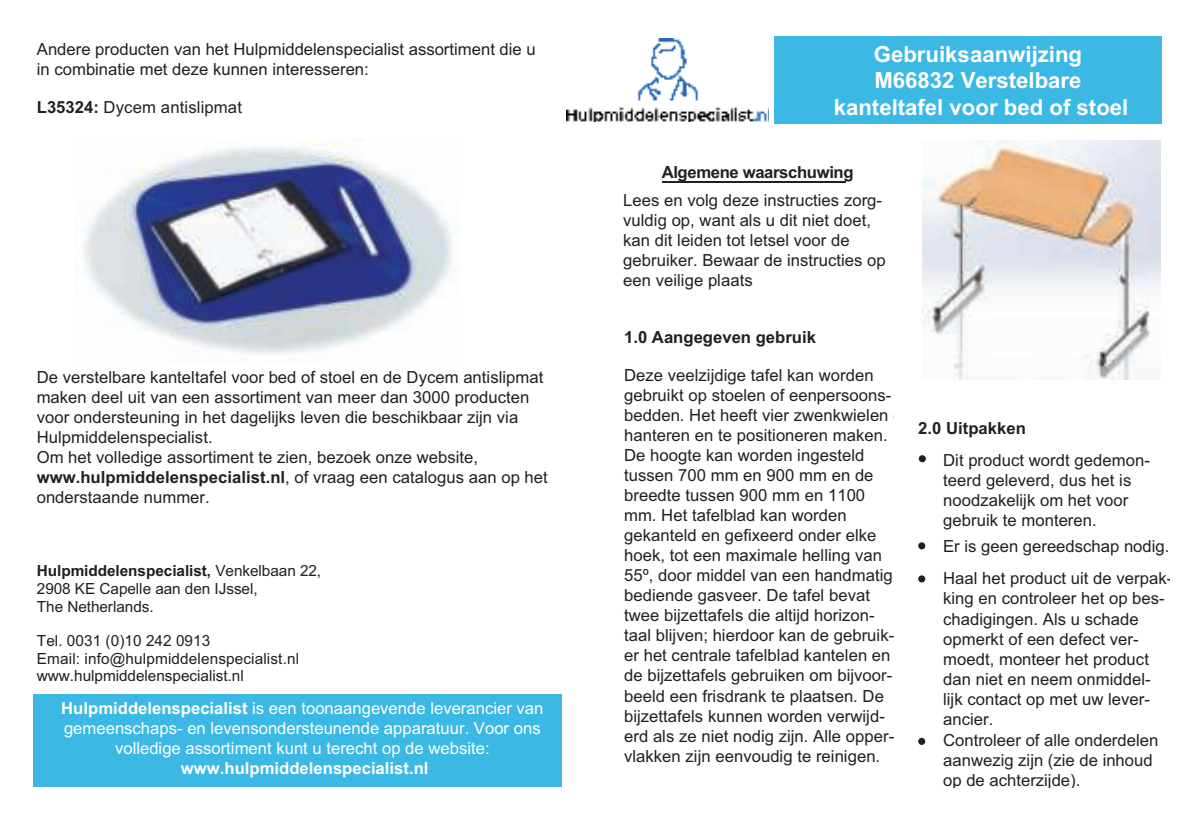
<style>
.page{position:relative;width:1191px;height:840px;background:#fff}
.page>*{position:absolute;margin:0;border:0;box-sizing:border-box;transform-origin:0 0}
.t1{font:700 22.2px/26.6px "Arial";color:#fff;text-align:center}
.t2{font:16.6px/20px "Arial";color:#231f20}
.t3{font:16.6px/20px "Arial";color:#fff;text-align:center}
.t4{font:700 16.6px "Arial";color:#231f20}
.t5{font:700 16.6px "Arial";color:#fff}
.t6{font:700 16.6px "Arial";letter-spacing:-.02em;color:#231f20}
.t7{font:15.4px/18.4px "Arial";letter-spacing:-.005em;color:#231f20}
.s1{font-weight:700}
</style>
<div class="page">
<img style="left:922px;top:140px;width:238px;height:239px">
<img style="left:84px;top:138px;width:368px;height:216px">
<div style="left:33px;top:693px;width:529px;height:93px;background:#3cb8e5"></div>
<hr style="left:661px;top:181px;width:184px;height:2px;background:#231f20">
<div style="left:774px;top:36px;width:387px;height:88px;background:#3cb8e5"></div>
<img style="left:567px;top:38px;width:202px;height:84px">
<svg style="left:918px;top:455px;width:8px;height:8px"></svg>
<svg style="left:918px;top:542px;width:8px;height:8px"></svg>
<svg style="left:918px;top:575px;width:8px;height:8px"></svg>
<svg style="left:918px;top:737px;width:8px;height:8px"></svg>
<p class="t2" style="left:37px;top:41px;width:500px">Andere producten van het Hulpmiddelenspecialist assortiment die u in combinatie met deze kunnen interesseren:</p>
<p class="t2" style="left:37px;top:99px;width:207px"><span class="s1">L35324:</span> Dycem antislipmat</p>
<p class="t2" style="left:37px;top:368px;width:513px">De verstelbare kanteltafel voor bed of stoel en de Dycem antislipmat maken deel uit van een assortiment van meer dan 3000 producten voor ondersteuning in het dagelijks leven die beschikbaar zijn via Hulpmiddelenspecialist.<br>Om het volledige assortiment te zien, bezoek onze website, <span class="s1">www.hulpmiddelenspecialist.nl</span>, of vraag een catalogus aan op het onderstaande nummer.</p>
<p class="t7" style="left:37px;top:562px;width:286px"><span class="s1">Hulpmiddelenspecialist,</span> Venkelbaan 22,<br>2908 KE Capelle aan den IJssel,<br>The Netherlands.</p>
<p class="t7" style="left:37px;top:632px;width:264px;line-height:17.6px">Tel. 0031 (0)10 242 0913<br>Email: info@hulpmiddelenspecialist.nl www.hulpmiddelenspecialist.nl</p>
<p class="t3" style="left:61px;top:699px;width:484px"><span class="s1">Hulpmiddelenspecialist</span> is een toonaangevende leverancier van gemeenschaps- en levensondersteunende apparatuur. Voor ons volledige assortiment kunt u terecht op de website:</p>
<p class="t5" style="left:181px;top:761px;width:249px">www.hulpmiddelenspecialist.nl</p>
<h1 class="t1" style="left:833px;top:42px;width:296px">Gebruiksaanwijzing<br>M66832 Verstelbare kanteltafel voor bed of stoel</h1>
<p class="t6" style="left:661px;top:166px;width:193px">Algemene waarschuwing</p>
<p class="t2" style="left:623px;top:191px;width:264px">Lees en volg deze instructies zorg&shy;vuldig op, want als u dit niet doet, kan dit leiden tot letsel voor de gebruiker. Bewaar de instructies op een veilige plaats</p>
<p class="t4" style="left:624px;top:330px;width:193px">1.0 Aangegeven gebruik</p>
<p class="t2" style="left:624px;top:366px;width:280px">Deze veelzijdige tafel kan worden gebruikt op stoelen of eenpersoons&shy;bedden. Het heeft vier zwenkwielen d hanteren en te positioneren maken.<br>De hoogte kan worden ingesteld tussen 700 mm en 900 mm en de breedte tussen 900 mm en 1100<br>mm. Het tafelblad kan worden gekanteld en gefixeerd onder elke hoek, tot een maximale helling van 55º, door middel van een handmatig bediende gasveer. De tafel bevat twee bijzettafels die altijd horizon&shy;taal blijven; hierdoor kan de gebruik&shy;er het centrale tafelblad kantelen en de bijzettafels gebruiken om bijvoor&shy;beeld een frisdrank te plaatsen. De bijzettafels kunnen worden verwijd&shy;erd als ze niet nodig zijn. Alle opper&shy;vlakken zijn eenvoudig te reinigen.</p>
<p class="t4" style="left:918px;top:422px;width:109px">2.0 Uitpakken</p>
<p class="t2" style="left:943px;top:451px;width:208px">Dit product wordt gedemon&shy;teerd geleverd, dus het is noodzakelijk om het voor gebruik te monteren.</p>
<p class="t2" style="left:943px;top:531px;width:231px;line-height:32.6px">Er is geen gereedschap nodig.<br>Haal het product uit de verpak-</p>
<p class="t2" style="left:943px;top:589px;width:223px">king en controleer het op bes&shy;chadigingen. Als u schade opmerkt of een defect ver&shy;moedt, monteer het product dan niet en neem onmiddel&shy;lijk contact op met uw lever&shy;ancier.<br>Controleer of alle onderdelen aanwezig zijn (zie de inhoud op de achterzijde).</p>
</div>
